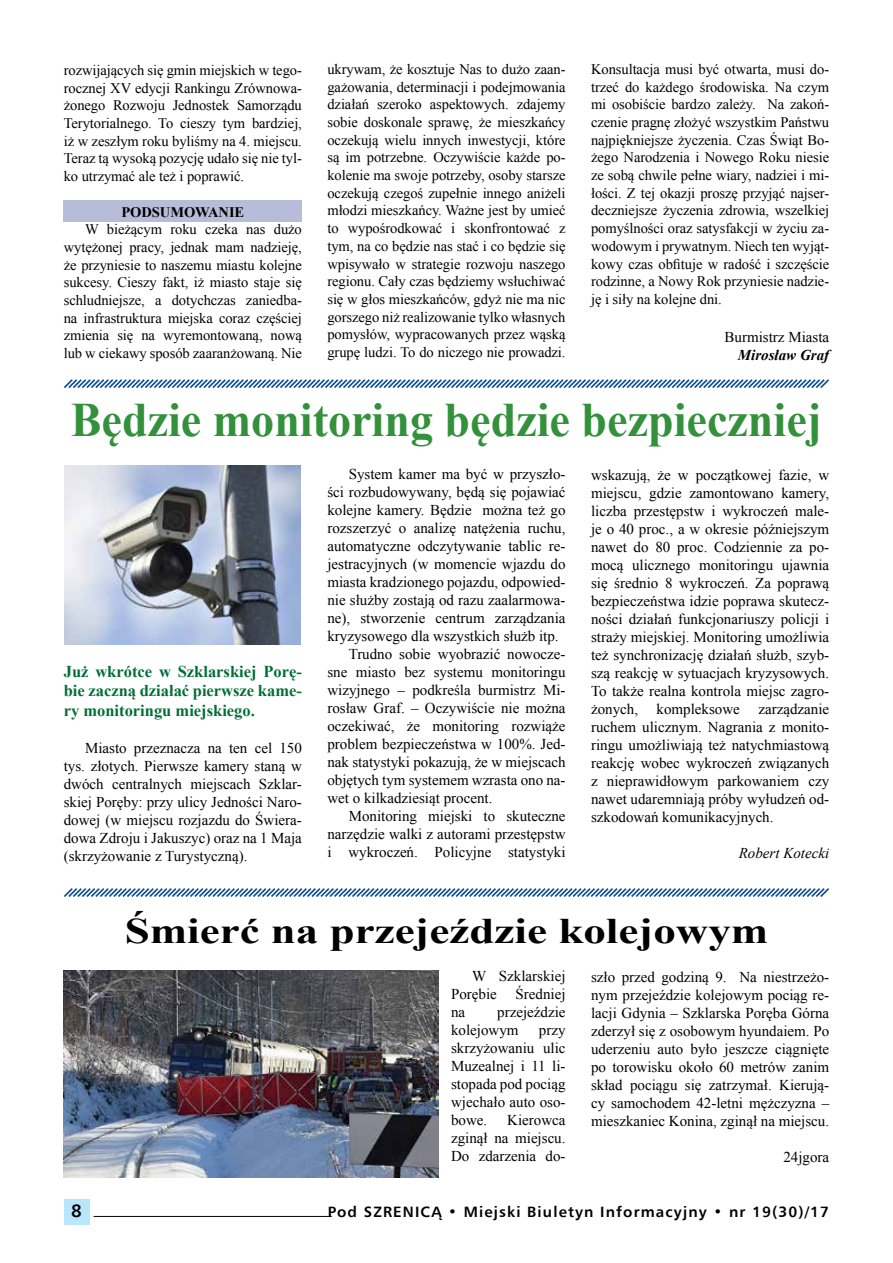
<style>
.page{position:relative;width:893px;height:1263px;background:#fff}
.page>*{position:absolute;margin:0;border:0;box-sizing:border-box;transform-origin:0 0}
.t1{font:700 48px "Times New Roman";color:#33913c;scale:.96 1}
.t2{font:700 36px "Times New Roman";color:#000;scale:1.25 1}
.t3{font:700 18px "Humnst 777 EU";color:#000}
.t4{font:700 16.5px/19.5px "Times New Roman";color:#006e37;text-align:justify}
.t5{font:15px/18px "Times New Roman";color:#000;text-align:justify}
.t6{font:700 15px "Humnst 777 EU";letter-spacing:.075em;color:#000}
.t7{font:italic 15px "Times New Roman";color:#000}
.t8{font:italic 700 15px "Times New Roman";color:#000}
.t9{font:14.55px/17.7px "Times New Roman";letter-spacing:-.005em;color:#000;text-align:justify}
.t10{font:700 14.55px "Times New Roman";color:#000}
</style>
<div class="page">
<div style="left:64px;top:1199px;width:25px;height:26px;background:#b9e6fa"></div>
<hr style="left:94px;top:1216px;width:238px;height:1px;background:#000">
<div style="left:64px;top:200px;width:238px;height:22px;background:#b7bcd9"></div>
<svg style="left:64px;top:379px;width:766px;height:9px"></svg>
<svg style="left:63px;top:888px;width:767px;height:9px"></svg>
<img style="left:64px;top:970px;width:374px;height:208px">
<img style="left:65px;top:466px;width:235px;height:178px">
<p class="t9" style="left:327px;top:60px;width:240px">ukrywam, że kosztuje Nas to dużo zaan&shy;gażowania, determinacji i podejmowania działań szeroko aspektowych. zdajemy sobie doskonale sprawę, że mieszkańcy oczekują wielu innych inwestycji, które są im potrzebne. Oczywiście każde po&shy;kolenie ma swoje potrzeby, osoby starsze oczekują czegoś zupełnie innego aniżeli młodzi mieszkańcy. Ważne jest by umieć to wypośrodkować i skonfrontować z tym, na co będzie nas stać i co będzie się wpisywało w strategie rozwoju naszego regionu. Cały czas będziemy wsłuchiwać się w głos mieszkańców, gdyż nie ma nic gorszego niż realizowanie tylko własnych pomysłów, wypracowanych przez wąską grupę ludzi. To do niczego nie prowadzi.</p>
<p class="t9" style="left:591px;top:60px;width:240px">Konsultacja musi być otwarta, musi do&shy;trzeć do każdego środowiska. Na czym mi osobiście bardzo zależy. Na zakoń&shy;czenie pragnę złożyć wszystkim Państwu najpiękniejsze życzenia. Czas Świąt Bo&shy;żego Narodzenia i Nowego Roku niesie ze sobą chwile pełne wiary, nadziei i mi&shy;łości. Z tej okazji proszę przyjąć najser&shy;deczniejsze życzenia zdrowia, wszelkiej pomyślności oraz satysfakcji w życiu za&shy;wodowym i prywatnym. Niech ten wyjąt&shy;kowy czas obfituje w radość i szczęście rodzinne, a Nowy Rok przyniesie nadzie&shy;ję i siły na kolejne dni.</p>
<p class="t9" style="left:64px;top:61px;width:240px">rozwijających się gmin miejskich w tego&shy;rocznej XV edycji Rankingu Zrównowa&shy;żonego Rozwoju Jednostek Samorządu Terytorialnego. To cieszy tym bardziej, iż w zeszłym roku byliśmy na 4. miejscu.<br>Teraz tą wysoką pozycję udało się nie tyl&shy;ko utrzymać ale też i poprawić.</p>
<p class="t10" style="left:121px;top:202px;width:21px">Podsumowanie</p>
<p class="t9" style="left:64px;top:220px;width:240px;text-indent:21px">W bieżącym roku czeka nas dużo wytężonej pracy, jednak mam nadzieję, że przyniesie to naszemu miastu kolejne sukcesy. Cieszy fakt, iż miasto staje się schludniejsze, a dotychczas zaniedba&shy;na infrastruktura miejska coraz częściej zmienia się na wyremontowaną, nową lub w ciekawy sposób zaaranżowaną. Nie</p>
<p class="t5" style="left:725px;top:327px;width:106px">Burmistrz Miasta</p>
<p class="t8" style="left:738px;top:345px;width:93px">Mirosław Graf</p>
<h1 class="t1" style="left:71px;top:386px;width:784px">Będzie monitoring będzie bezpieczniej</h1>
<p class="t4" style="left:64px;top:661px;width:240px">Już wkrótce w Szklarskiej Porę&shy;bie zaczną działać pierwsze kame&shy;ry monitoringu miejskiego.</p>
<p class="t5" style="left:64px;top:739px;width:240px;text-indent:21px">Miasto przeznacza na ten cel 150 tys. złotych. Pierwsze kamery staną w dwóch centralnych miejscach Szklar&shy;skiej Poręby: przy ulicy Jedności Naro&shy;dowej (w miejscu rozjazdu do Świera&shy;dowa Zdroju i Jakuszyc) oraz na 1 Maja (skrzyżowanie z Turystyczną).</p>
<p class="t5" style="left:349px;top:464px;width:218px">System kamer ma być w przyszło-</p>
<p class="t5" style="left:327px;top:482px;width:240px">ści rozbudowywany, będą się pojawiać</p>
<p class="t5" style="left:327px;top:500px;width:240px">kolejne kamery. Będzie można też go</p>
<p class="t5" style="left:327px;top:518px;width:240px">rozszerzyć o analizę natężenia ruchu,</p>
<p class="t5" style="left:327px;top:536px;width:240px">automatyczne odczytywanie tablic re-</p>
<p class="t5" style="left:327px;top:554px;width:240px">jestracyjnych (w momencie wjazdu do</p>
<p class="t5" style="left:327px;top:572px;width:240px">miasta kradzionego pojazdu, odpowied-</p>
<p class="t5" style="left:327px;top:590px;width:240px">nie służby zostają od razu zaalarmowa-</p>
<p class="t5" style="left:327px;top:608px;width:240px">ne), stworzenie centrum zarządzania</p>
<p class="t5" style="left:327px;top:626px;width:233px">kryzysowego dla wszystkich służb itp.</p>
<p class="t5" style="left:349px;top:644px;width:218px">Trudno sobie wyobrazić nowocze-</p>
<p class="t5" style="left:327px;top:662px;width:240px">sne miasto bez systemu monitoringu</p>
<p class="t5" style="left:327px;top:680px;width:240px">wizyjnego – podkreśla burmistrz Mi-</p>
<p class="t5" style="left:327px;top:698px;width:240px">rosław Graf. – Oczywiście nie można</p>
<p class="t5" style="left:327px;top:716px;width:240px">oczekiwać, że monitoring rozwiąże</p>
<p class="t5" style="left:327px;top:734px;width:240px">problem bezpieczeństwa w 100%. Jed-</p>
<p class="t5" style="left:327px;top:752px;width:240px">nak statystyki pokazują, że w miejscach</p>
<p class="t5" style="left:327px;top:770px;width:240px">objętych tym systemem wzrasta ono na-</p>
<p class="t5" style="left:327px;top:788px;width:166px">wet o kilkadziesiąt procent.</p>
<p class="t5" style="left:349px;top:806px;width:218px">Monitoring miejski to skuteczne</p>
<p class="t5" style="left:327px;top:824px;width:240px">narzędzie walki z autorami przestępstw</p>
<p class="t5" style="left:327px;top:842px;width:240px">i wykroczeń. Policyjne statystyki</p>
<p class="t5" style="left:591px;top:466px;width:240px">wskazują, że w początkowej fazie, w miejscu, gdzie zamontowano kamery, liczba przestępstw i wykroczeń male&shy;je o 40 proc., a w okresie późniejszym nawet do 80 proc. Codziennie za po&shy;mocą ulicznego monitoringu ujawnia się średnio 8 wykroczeń. Za poprawą bezpieczeństwa idzie poprawa skutecz&shy;ności działań funkcjonariuszy policji i straży miejskiej. Monitoring umożliwia też synchronizację działań służb, szyb&shy;szą reakcję w sytuacjach kryzysowych.<br>To także realna kontrola miejsc zagro&shy;żonych, kompleksowe zarządzanie ruchem ulicznym. Nagrania z monito&shy;ringu umożliwiają też natychmiastową reakcję wobec wykroczeń związanych z nieprawidłowym parkowaniem czy nawet udaremniają próby wyłudzeń od&shy;szkodowań komunikacyjnych.</p>
<p class="t7" style="left:739px;top:843px;width:92px">Robert Kotecki</p>
<h2 class="t2" style="left:125px;top:906px;width:516px">Śmierć na przejeździe kolejowym</h2>
<p class="t5" style="left:451px;top:966px;width:116px;text-indent:21px">W Szklarskiej Porębie Średniej na</p>
<p class="t5" style="left:591px;top:968px;width:240px">szło przed godziną 9. Na niestrzeżo&shy;nym przejeździe kolejowym pociąg re&shy;lacji Gdynia – Szklarska Poręba Górna zderzył się z osobowym hyundaiem. Po uderzeniu auto było jeszcze ciągnięte po torowisku około 60 metrów zanim skład pociągu się zatrzymał. Kierują&shy;cy samochodem 42-letni mężczyzna – mieszkaniec Konina, zginął na miejscu.</p>
<p class="t5" style="left:783px;top:1148px;width:47px">24jgora</p>
<p class="t5" style="left:451px;top:1002px;width:116px;text-indent:46px">przejeździe kolejowym</p>
<p class="t5" style="left:451px;top:1020px;width:116px;text-indent:88px">przy skrzyżowaniu ulic Muzealnej i 11 li&shy;stopada pod pociąg wjechało auto oso&shy;bowe.</p>
<p class="t5" style="left:451px;top:1110px;width:116px;text-indent:56px">Kierowca zginął na miejscu.<br>Do zdarzenia do-</p>
<p class="t3" style="left:71px;top:1199px;width:12px">8</p>
<p class="t6" style="left:328px;top:1202px;width:503px">Pod SZRENICĄ • Miejski Biuletyn Informacyjny • nr 19(30)/17</p>
</div>
